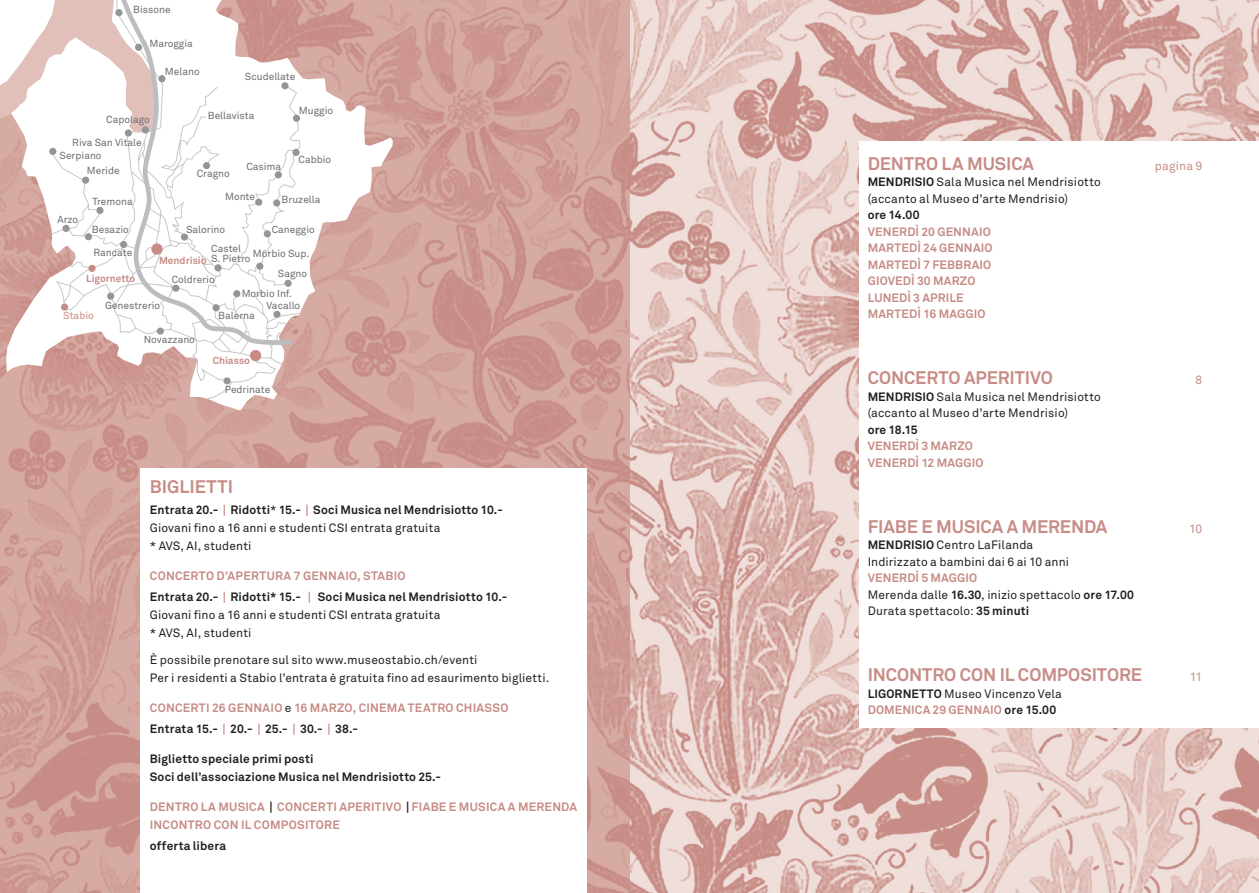
<style>
.page{position:relative;width:1259px;height:893px;background:#fff}
.page>*{position:absolute;margin:0;border:0;box-sizing:border-box;transform-origin:0 0}
.t1{font:700 18px "Akkurat";letter-spacing:-.005em;color:#c78c86}
.t2{font:12px "Akkurat";letter-spacing:.01em;color:#231f20}
.t3{font:700 12px "Akkurat";letter-spacing:.02em;color:#c78c86}
.t4{font:700 12px "Akkurat";letter-spacing:.01em;color:#231f20}
.t5{font:12px "Akkurat";letter-spacing:.015em;color:#c78c86}
.t6{font:10.2px/22.2px "Akkurat";color:#6c6d70}
.t7{font:700 10.2px "Akkurat";color:#c78c86}
.t8{font:10.2px "Akkurat";color:#c78c86}
.s1{color:#c78c86}
.s2{font-weight:400}
.s3{font-weight:400;color:#231f20}
.s4{color:#231f20}
.s5{font-weight:700}
</style>
<div class="page">
<img style="left:629px;top:0;width:630px;height:893px">
<svg style="left:0;top:0;width:629px;height:893px"></svg>
<svg style="left:0;top:0;width:393px;height:410px"></svg>
<svg style="left:51px;top:0;width:250px;height:399px"></svg>
<svg style="left:0;top:0;width:59px;height:159px"></svg>
<div style="left:49px;top:148px;width:7px;height:7px;background:#939598;border-radius:50%"></div>
<div style="left:223px;top:377px;width:8px;height:7px;background:#939598;border-radius:50%"></div>
<div style="left:292px;top:149px;width:7px;height:7px;background:#939598;border-radius:50%"></div>
<div style="left:293px;top:115px;width:7px;height:7px;background:#939598;border-radius:50%"></div>
<div style="left:250px;top:350px;width:11px;height:11px;background:#c78c86;border-radius:50%"></div>
<svg style="left:59px;top:0;width:237px;height:349px"></svg>
<div style="left:859px;top:141px;width:400px;height:587px;background:#fff"></div>
<div style="left:140px;top:468px;width:447px;height:425px;background:#fff"></div>
<p class="t6" style="left:133px;top:-2px;width:39px">Bissone</p>
<p class="t6" style="left:149px;top:32px;width:45px">Maroggia</p>
<p class="t6" style="left:165px;top:60px;width:36px">Melano</p>
<p class="t6" style="left:245px;top:65px;width:52px">Scudellate</p>
<p class="t6" style="left:106px;top:108px;width:45px">Capolago</p>
<p class="t6" style="left:208px;top:104px;width:48px">Bellavista</p>
<p class="t6" style="left:299px;top:99px;width:36px">Muggio</p>
<p class="t6" style="left:72px;top:131px;width:71px">Riva San Vitale</p>
<p class="t6" style="left:87px;top:159px;width:34px">Meride</p>
<p class="t6" style="left:60px;top:145px;width:44px">Serpiano</p>
<p class="t6" style="left:197px;top:162px;width:35px">Cragno</p>
<p class="t6" style="left:246px;top:155px;width:36px">Casima</p>
<p class="t6" style="left:299px;top:148px;width:34px">Cabbio</p>
<p class="t6" style="left:225px;top:186px;width:31px">Monte</p>
<p class="t6" style="left:282px;top:188px;width:40px">Bruzella</p>
<p class="t6" style="left:92px;top:190px;width:42px">Tremona</p>
<p class="t6" style="left:92px;top:219px;width:42px">Besazio<br>Rancate</p>
<p class="t7" style="left:86px;top:272px;width:51px">Ligornetto</p>
<p class="t8" style="left:63px;top:309px;width:32px">Stabio</p>
<p class="t6" style="left:57px;top:208px;width:22px">Arzo</p>
<p class="t6" style="left:272px;top:218px;width:45px">Caneggio</p>
<p class="t6" style="left:186px;top:218px;width:41px">Salorino</p>
<p class="t7" style="left:159px;top:254px;width:49px">Mendrisio</p>
<p class="t6" style="left:211px;top:244px;width:41px;line-height:9.4px">Castel<br>S. Pietro</p>
<p class="t6" style="left:253px;top:243px;width:58px;line-height:19.6px;text-align:right">Morbio Sup.<br>Sagno</p>
<p class="t6" style="left:172px;top:268px;width:44px">Coldrerio</p>
<p class="t6" style="left:242px;top:282px;width:52px">Morbio Inf.</p>
<p class="t6" style="left:105px;top:294px;width:57px">Genestrerio</p>
<p class="t6" style="left:144px;top:328px;width:53px">Novazzano</p>
<p class="t6" style="left:266px;top:294px;width:35px">Vacallo</p>
<p class="t6" style="left:218px;top:304px;width:38px">Balerna</p>
<p class="t7" style="left:213px;top:354px;width:39px">Chiasso</p>
<p class="t6" style="left:225px;top:378px;width:47px">Pedrinate</p>
<p class="t1" style="left:150px;top:476px;width:85px">BIGLIETTI</p>
<p class="t4" style="left:150px;top:502px;width:355px">Entrata 20.- <span class="s1">|</span> Ridotti<span class="s2">*</span> 15.- <span class="s1">|</span> Soci Musica nel Mendrisiotto 10.-</p>
<p class="t2" style="left:150px;top:520px;width:292px">Giovani fino a 16 anni e studenti CSI entrata gratuita</p>
<p class="t2" style="left:150px;top:538px;width:103px">* AVS, AI, studenti</p>
<p class="t3" style="left:150px;top:568px;width:257px">CONCERTO D’APERTURA 7 GENNAIO, STABIO</p>
<p class="t4" style="left:150px;top:589px;width:359px">Entrata 20.- <span class="s1">|</span> Ridotti* 15.- <span class="s1">|</span> Soci Musica nel Mendrisiotto 10.-</p>
<p class="t2" style="left:150px;top:607px;width:292px">Giovani fino a 16 anni e studenti CSI entrata gratuita</p>
<p class="t2" style="left:150px;top:625px;width:103px">* AVS, AI, studenti</p>
<p class="t2" style="left:150px;top:652px;width:329px">È possibile prenotare sul sito www.museostabio.ch/eventi</p>
<p class="t2" style="left:150px;top:670px;width:401px">Per i residenti a Stabio l’entrata è gratuita fino ad esaurimento biglietti.</p>
<p class="t3" style="left:150px;top:700px;width:360px">CONCERTI 26 GENNAIO <span class="s3">e</span> 16 MARZO, CINEMA TEATRO CHIASSO</p>
<p class="t4" style="left:150px;top:721px;width:210px">Entrata 15.- <span class="s1">|</span> 20.- <span class="s1">|</span> 25.- <span class="s1">|</span> 30.- <span class="s1">|</span> 38.-</p>
<p class="t4" style="left:150px;top:751px;width:165px">Biglietto speciale primi posti</p>
<p class="t4" style="left:150px;top:769px;width:293px">Soci dell’associazione Musica nel Mendrisiotto 25.-</p>
<p class="t3" style="left:150px;top:799px;width:429px">DENTRO LA MUSICA <span class="s4">|</span> CONCERTI APERITIVO <span class="s4">|</span> FIABE E MUSICA A MERENDA</p>
<p class="t3" style="left:150px;top:817px;width:192px">INCONTRO CON IL COMPOSITORE</p>
<p class="t4" style="left:150px;top:838px;width:78px">offerta libera</p>
<p class="t1" style="left:867px;top:152px;width:168px">DENTRO LA MUSICA</p>
<p class="t5" style="left:1155px;top:158px;width:49px">pagina 9</p>
<p class="t2" style="left:867px;top:174px;width:235px"><span class="s5">MENDRISIO</span> Sala Musica nel Mendrisiotto</p>
<p class="t2" style="left:867px;top:191px;width:202px">(accanto al Museo d’arte Mendrisio)</p>
<p class="t4" style="left:867px;top:207px;width:53px">ore 14.00</p>
<p class="t3" style="left:867px;top:224px;width:125px">VENERDÌ 20 GENNAIO</p>
<p class="t3" style="left:867px;top:240px;width:126px">MARTEDÌ 24 GENNAIO</p>
<p class="t3" style="left:867px;top:257px;width:125px">MARTEDÌ 7 FEBBRAIO</p>
<p class="t3" style="left:867px;top:273px;width:109px">GIOVEDÌ 30 MARZO</p>
<p class="t3" style="left:867px;top:290px;width:98px">LUNEDÌ 3 APRILE</p>
<p class="t3" style="left:867px;top:306px;width:119px">MARTEDÌ 16 MAGGIO</p>
<p class="t1" style="left:867px;top:366px;width:187px">CONCERTO APERITIVO</p>
<p class="t5" style="left:1195px;top:372px;width:8px">8</p>
<p class="t2" style="left:867px;top:389px;width:235px"><span class="s5">MENDRISIO</span> Sala Musica nel Mendrisiotto</p>
<p class="t2" style="left:867px;top:405px;width:202px">(accanto al Museo d’arte Mendrisio)</p>
<p class="t4" style="left:867px;top:422px;width:52px">ore 18.15</p>
<p class="t3" style="left:867px;top:438px;width:107px">VENERDÌ 3 MARZO</p>
<p class="t3" style="left:867px;top:455px;width:117px">VENERDÌ 12 MAGGIO</p>
<p class="t1" style="left:867px;top:515px;width:241px">FIABE E MUSICA A MERENDA</p>
<p class="t5" style="left:1189px;top:521px;width:15px">10</p>
<p class="t2" style="left:867px;top:537px;width:167px"><span class="s5">MENDRISIO</span> Centro LaFilanda</p>
<p class="t2" style="left:867px;top:554px;width:203px">Indirizzato a bambini dai 6 ai 10 anni</p>
<p class="t3" style="left:867px;top:570px;width:111px">VENERDÌ 5 MAGGIO</p>
<p class="t2" style="left:867px;top:587px;width:268px">Merenda dalle <span class="s5">16.30</span>, inizio spettacolo <span class="s5">ore 17.00</span></p>
<p class="t2" style="left:867px;top:603px;width:163px">Durata spettacolo: <span class="s5">35 minuti</span></p>
<p class="t1" style="left:867px;top:663px;width:276px">INCONTRO CON IL COMPOSITORE</p>
<p class="t5" style="left:1189px;top:669px;width:14px">11</p>
<p class="t2" style="left:867px;top:686px;width:196px"><span class="s5">LIGORNETTO</span> Museo Vincenzo Vela</p>
<p class="t3" style="left:867px;top:702px;width:190px">DOMENICA 29 GENNAIO <span class="s4">ore 15.00</span></p>
</div>
